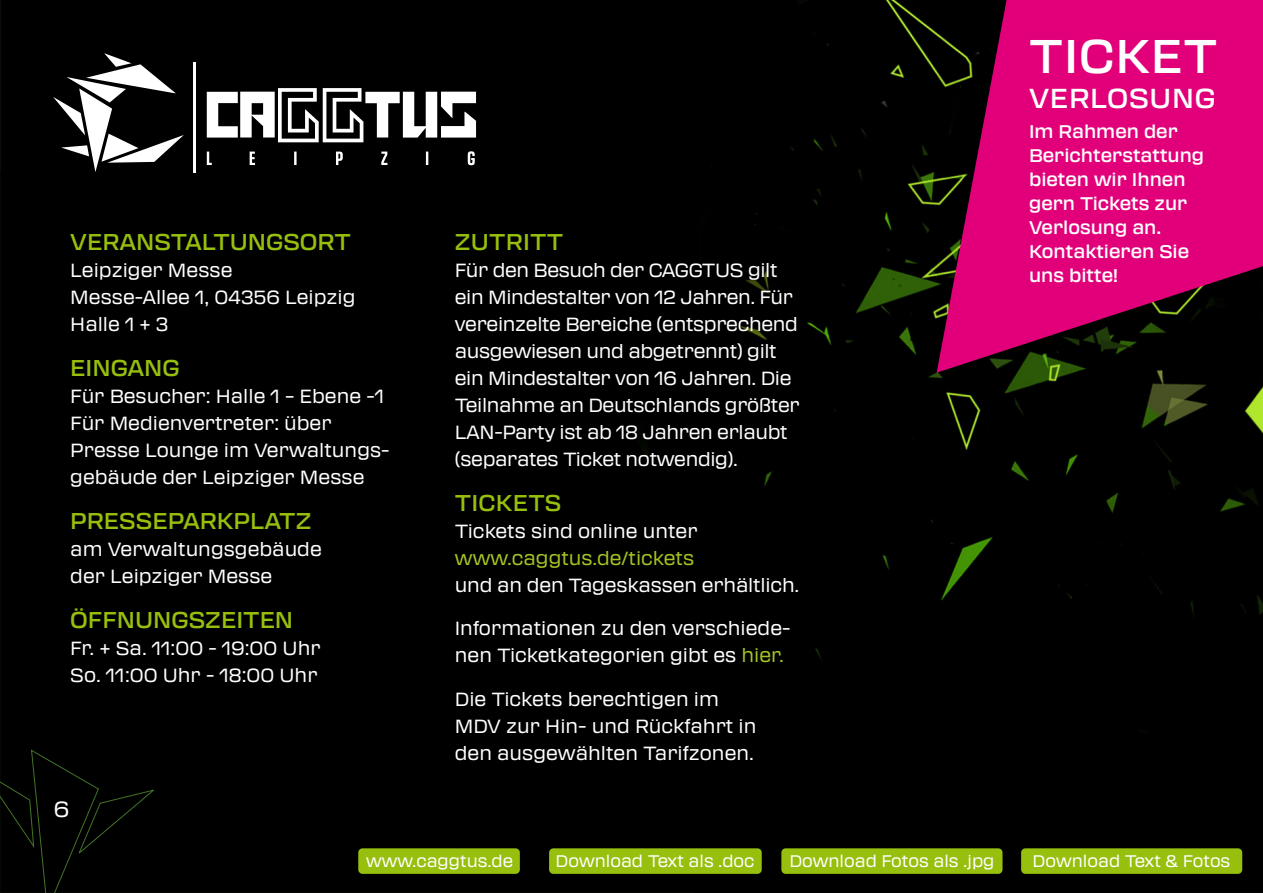
<style>
.page{position:relative;width:1263px;height:893px;background:#000}
.page>*{position:absolute;margin:0;border:0;box-sizing:border-box;transform-origin:0 0}
.t1{font:500 46.5px "Transducer";letter-spacing:.02em;color:#fff}
.t2{font:500 27px "Transducer";letter-spacing:.025em;color:#fff}
.t3{font:500 22.5px "Transducer";color:#97bf0d}
.t4{font:21.6px "Transducer";color:#fff}
.t5{font:18.75px/27px "Transducer";color:#fff}
.t6{font:18.75px/27px "Transducer";letter-spacing:-.02em;color:#fff}
.t7{font:18.75px "Transducer";color:#a4c424}
.t8{font:500 18px/24px "Transducer";color:#fff}
.t9{font:16.5px "Transducer";color:#fff}
.s1{color:#a4c424}
</style>
<div class="page">
<div style="left:0;top:749px;width:156px;height:144px;background:#000"></div>
<svg style="left:937px;top:0;width:326px;height:373px;background:#aa025b"></svg>
<div style="left:456px;top:234px;width:359px;height:545px;background:#000"></div>
<svg style="left:53px;top:53px;width:131px;height:119px"></svg>
<hr style="left:193px;top:63px;width:2px;height:110px;background:#fff">
<svg style="left:207px;top:88px;width:269px;height:54px"></svg>
<svg style="left:207px;top:152px;width:5px;height:13px"></svg>
<svg style="left:250px;top:152px;width:5px;height:13px"></svg>
<svg style="left:294px;top:152px;width:3px;height:13px"></svg>
<svg style="left:336px;top:152px;width:7px;height:13px"></svg>
<svg style="left:381px;top:152px;width:6px;height:13px"></svg>
<svg style="left:426px;top:152px;width:2px;height:13px"></svg>
<svg style="left:468px;top:151px;width:7px;height:14px"></svg>
<div style="left:358px;top:848px;width:162px;height:26px;background:#97bf0d;border-radius:4px"></div>
<div style="left:549px;top:848px;width:213px;height:26px;background:#97bf0d;border-radius:4px"></div>
<div style="left:781px;top:848px;width:221px;height:26px;background:#97bf0d;border-radius:4px"></div>
<div style="left:1021px;top:848px;width:221px;height:26px;background:#97bf0d;border-radius:4px"></div>
<p class="t3" style="left:70px;top:226px;width:282px">VERANSTALTUNGSORT</p>
<p class="t5" style="left:70px;top:256px;width:287px">Leipziger Messe<br>Messe-Allee 1, 04356 Leipzig<br>Halle 1 + 3</p>
<p class="t3" style="left:70px;top:352px;width:111px">EINGANG</p>
<p class="t5" style="left:70px;top:382px;width:321px">Für Besucher: Halle 1 – Ebene -1<br>Für Medienvertreter: über<br>Presse Lounge im Verwaltungs&shy;gebäude der Leipziger Messe</p>
<p class="t3" style="left:70px;top:505px;width:243px">PRESSEPARKPLATZ</p>
<p class="t5" style="left:70px;top:535px;width:253px">am Verwaltungsgebäude der Leipziger Messe</p>
<p class="t3" style="left:70px;top:604px;width:224px">ÖFFNUNGSZEITEN</p>
<p class="t5" style="left:70px;top:634px;width:252px">Fr. + Sa. 11:00 - 19:00 Uhr<br>So. 11:00 Uhr - 18:00 Uhr</p>
<p class="t4" style="left:54px;top:794px;width:17px">6</p>
<p class="t3" style="left:455px;top:226px;width:110px">ZUTRITT</p>
<p class="t6" style="left:455px;top:256px;width:346px">Für den Besuch der CAGGTUS gilt ein Mindestalter von 12 Jahren. Für vereinzelte Bereiche (entsprechend ausgewiesen und abgetrennt) gilt ein Mindestalter von 16 Jahren. Die Teilnahme an Deutschlands größter LAN-Party ist ab 18 Jahren erlaubt (separates Ticket notwendig).</p>
<p class="t3" style="left:455px;top:487px;width:108px">TICKETS</p>
<p class="t5" style="left:455px;top:517px;width:244px">Tickets sind online unter</p>
<p class="t7" style="left:455px;top:545px;width:241px">www.caggtus.de/tickets</p>
<p class="t5" style="left:455px;top:571px;width:346px">und an den Tageskassen erhältlich.</p>
<p class="t5" style="left:455px;top:614px;width:337px">Informationen zu den verschiede&shy;nen Ticketkategorien gibt es <span class="s1">hier.</span></p>
<p class="t5" style="left:455px;top:685px;width:303px">Die Tickets berechtigen im<br>MDV zur Hin- und Rückfahrt in den ausgewählten Tarifzonen.</p>
<h1 class="t1" style="left:1029px;top:24px;width:190px">TICKET</h1>
<h2 class="t2" style="left:1029px;top:79px;width:188px">VERLOSUNG</h2>
<p class="t8" style="left:1029px;top:119px;width:177px">Im Rahmen der<br>Berichterstattung bieten wir Ihnen gern Tickets zur<br>Verlosung an.<br>Kontaktieren Sie uns bitte!</p>
<p class="t9" style="left:366px;top:850px;width:148px">www.caggtus.de</p>
<p class="t9" style="left:556px;top:850px;width:200px">Download Text als .doc</p>
<p class="t9" style="left:789px;top:850px;width:207px">Download Fotos als .jpg</p>
<p class="t9" style="left:1032px;top:850px;width:199px">Download Text &amp; Fotos</p>
</div>
